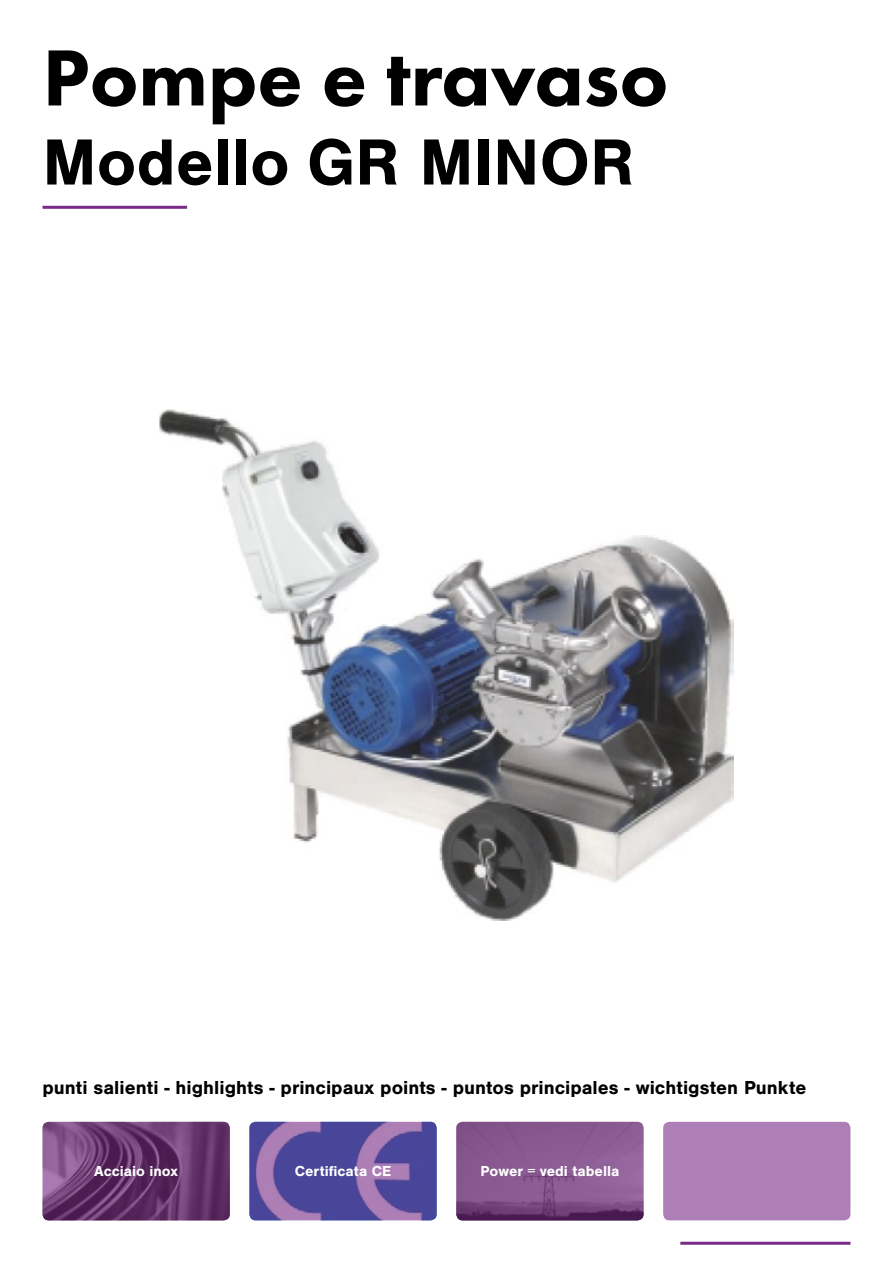
<style>
.page{position:relative;width:893px;height:1263px;background:#fff}
.page>*{position:absolute;margin:0;border:0;box-sizing:border-box;transform-origin:0 0}
.t1{font:800 82.5px "Futura PT";color:#000}
.t2{font:700 67.5px "Nimbus San";color:#000}
.t3{font:700 19.5px "Nimbus San";color:#000}
.t4{font:700 15px "Nimbus San";color:#fff}
</style>
<div class="page">
<hr style="left:680px;top:1242px;width:170px;height:3px;background:#792a86">
<hr style="left:43px;top:206px;width:144px;height:3px;background:#792a86">
<img style="left:160px;top:410px;width:573px;height:511px">
<svg style="left:43px;top:1122px;width:187px;height:98px"></svg>
<svg style="left:249px;top:1122px;width:188px;height:98px;fill:#49469a"></svg>
<div style="left:663px;top:1122px;width:187px;height:98px;background:#ae7fb6;border-radius:6px"></div>
<svg style="left:456px;top:1122px;width:188px;height:98px;fill:#895990"></svg>
<h1 class="t1" style="left:43px;top:26px;width:627px">Pompe e travaso</h1>
<h2 class="t2" style="left:43px;top:124px;width:593px">Modello GR MINOR</h2>
<p class="t3" style="left:43px;top:1076px;width:765px">punti salienti - highlights - principaux points - puntos principales - wichtigsten Punkte</p>
<p class="t4" style="left:94px;top:1163px;width:86px">Acciaio inox</p>
<p class="t4" style="left:295px;top:1163px;width:98px">Certificata CE</p>
<p class="t4" style="left:480px;top:1163px;width:140px">Power = vedi tabella</p>
</div>
